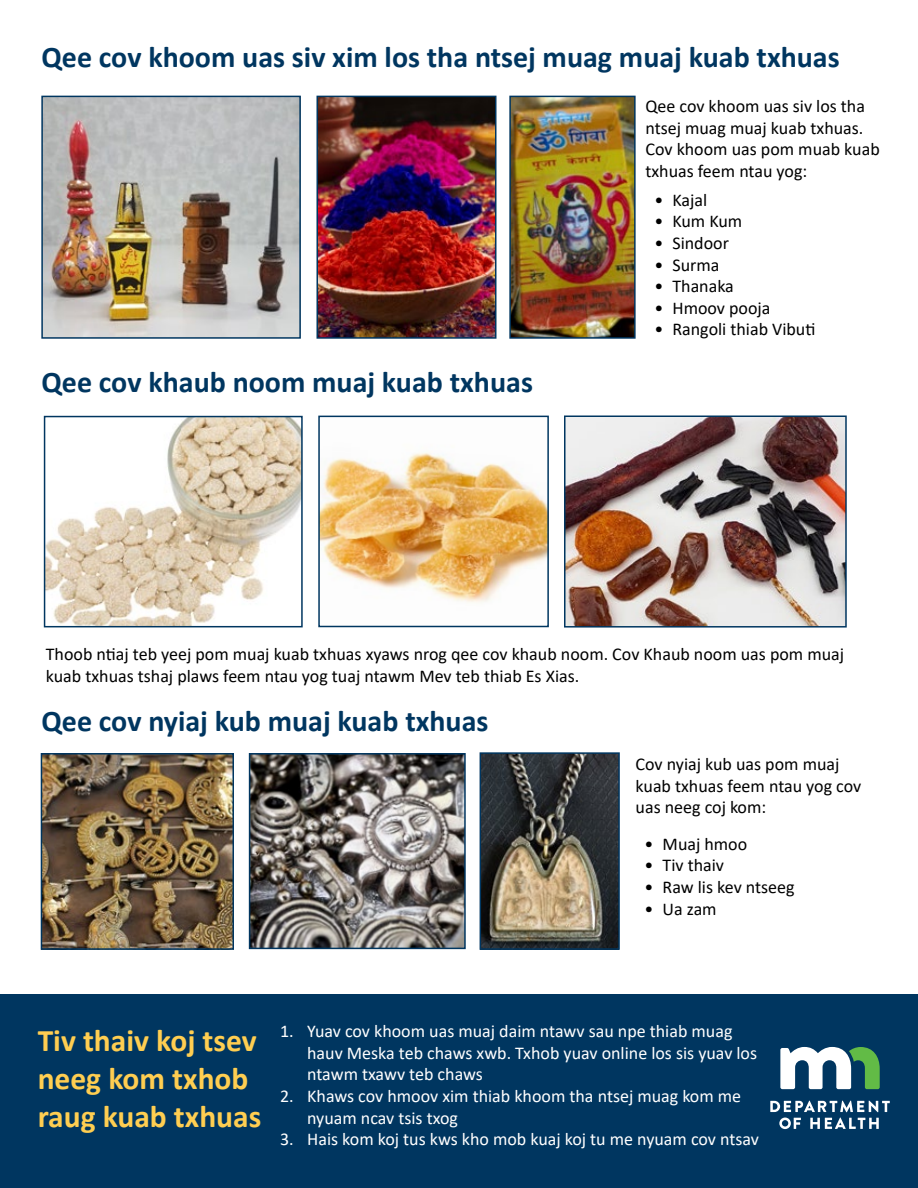
<style>
.page{position:relative;width:918px;height:1188px;background:#fff}
.page>*{position:absolute;margin:0;border:0;box-sizing:border-box;transform-origin:0 0}
.t1{font:700 31.5px/37.8px "Calibri";color:#ffce51}
.t2{font:700 30px "Calibri";color:#003660}
.t3{font:18px/21.6px "Calibri";color:#000}
.t4{font:18px/21.6px "Calibri";color:#fff}
</style>
<div class="page">
<div style="left:0;top:994px;width:918px;height:194px;background:#003660"></div>
<img style="left:44px;top:99px;width:254px;height:237px">
<div style="left:41px;top:96px;width:260px;height:243px;border:2px solid #003660"></div>
<img style="left:319px;top:99px;width:174px;height:237px">
<div style="left:316px;top:96px;width:180px;height:243px;border:2px solid #003660"></div>
<img style="left:512px;top:99px;width:121px;height:237px">
<div style="left:509px;top:96px;width:127px;height:243px;border:2px solid #003660"></div>
<img style="left:47px;top:419px;width:253px;height:205px">
<div style="left:44px;top:416px;width:259px;height:211px;border:2px solid #003660"></div>
<img style="left:321px;top:452px;width:225px;height:151px">
<div style="left:318px;top:416px;width:231px;height:211px;border:2px solid #003660"></div>
<img style="left:567px;top:419px;width:277px;height:206px">
<div style="left:564px;top:416px;width:283px;height:212px;border:2px solid #003660"></div>
<img style="left:44px;top:756px;width:187px;height:191px">
<div style="left:41px;top:753px;width:193px;height:197px;border:2px solid #003660"></div>
<img style="left:252px;top:756px;width:211px;height:190px">
<div style="left:249px;top:753px;width:217px;height:196px;border:2px solid #003660"></div>
<img style="left:483px;top:755px;width:134px;height:192px">
<div style="left:480px;top:752px;width:140px;height:198px;border:2px solid #003660"></div>
<svg style="left:770px;top:1101px;width:120px;height:11px"></svg>
<svg style="left:779px;top:1118px;width:22px;height:11px"></svg>
<svg style="left:810px;top:1118px;width:69px;height:11px"></svg>
<svg style="left:780px;top:1047px;width:100px;height:42px"></svg>
<h2 class="t2" style="left:41px;top:36px;width:800px">Qee cov khoom uas siv xim los tha ntsej muag muaj kuab txhuas</h2>
<p class="t3" style="left:645px;top:95px;width:236px">Qee cov khoom uas siv los tha ntsej muag muaj kuab txhuas.<br>Cov khoom uas pom muab kuab txhuas feem ntau yog:</p>
<p class="t3" style="left:654px;top:189px;width:54px">• Kajal</p>
<p class="t3" style="left:654px;top:210px;width:89px">• Kum Kum</p>
<p class="t3" style="left:654px;top:232px;width:76px">• Sindoor</p>
<p class="t3" style="left:654px;top:253px;width:66px">• Surma</p>
<p class="t3" style="left:654px;top:275px;width:81px">• Thanaka</p>
<p class="t3" style="left:654px;top:297px;width:118px">• Hmoov pooja</p>
<p class="t3" style="left:654px;top:318px;width:162px">• Rangoli thiab Vibuti</p>
<h2 class="t2" style="left:41px;top:361px;width:493px">Qee cov khaub noom muaj kuab txhuas</h2>
<p class="t3" style="left:46px;top:643px;width:800px">Thoob ntiaj teb yeej pom muaj kuab txhuas xyaws nrog qee cov khaub noom. Cov Khaub noom uas pom muaj kuab txhuas tshaj plaws feem ntau yog tuaj ntawm Mev teb thiab Es Xias.</p>
<h2 class="t2" style="left:41px;top:700px;width:449px">Qee cov nyiaj kub muaj kuab txhuas</h2>
<p class="t3" style="left:636px;top:753px;width:227px">Cov nyiaj kub uas pom muaj kuab txhuas feem ntau yog cov uas neeg coj kom:</p>
<p class="t3" style="left:645px;top:833px;width:104px">• Muaj hmoo</p>
<p class="t3" style="left:645px;top:854px;width:81px">• Tiv thaiv</p>
<p class="t3" style="left:645px;top:876px;width:152px">• Raw lis kev ntseeg</p>
<p class="t3" style="left:645px;top:897px;width:74px">• Ua zam</p>
<h2 class="t1" style="left:38px;top:1021px;width:225px">Tiv thaiv koj tsev neeg kom txhob raug kuab txhuas</h2>
<p class="t4" style="left:307px;top:1020px;width:451px;text-indent:-27px">1. Yuav cov khoom uas muaj daim ntawv sau npe thiab muag hauv Meska teb chaws xwb. Txhob yuav online los sis yuav los ntawm txawv teb chaws</p>
<p class="t4" style="left:307px;top:1085px;width:436px;text-indent:-27px">2. Khaws cov hmoov xim thiab khoom tha ntsej muag kom me nyuam ncav tsis txog</p>
<p class="t4" style="left:280px;top:1128px;width:480px">3. Hais kom koj tus kws kho mob kuaj koj tu me nyuam cov ntsav</p>
</div>
